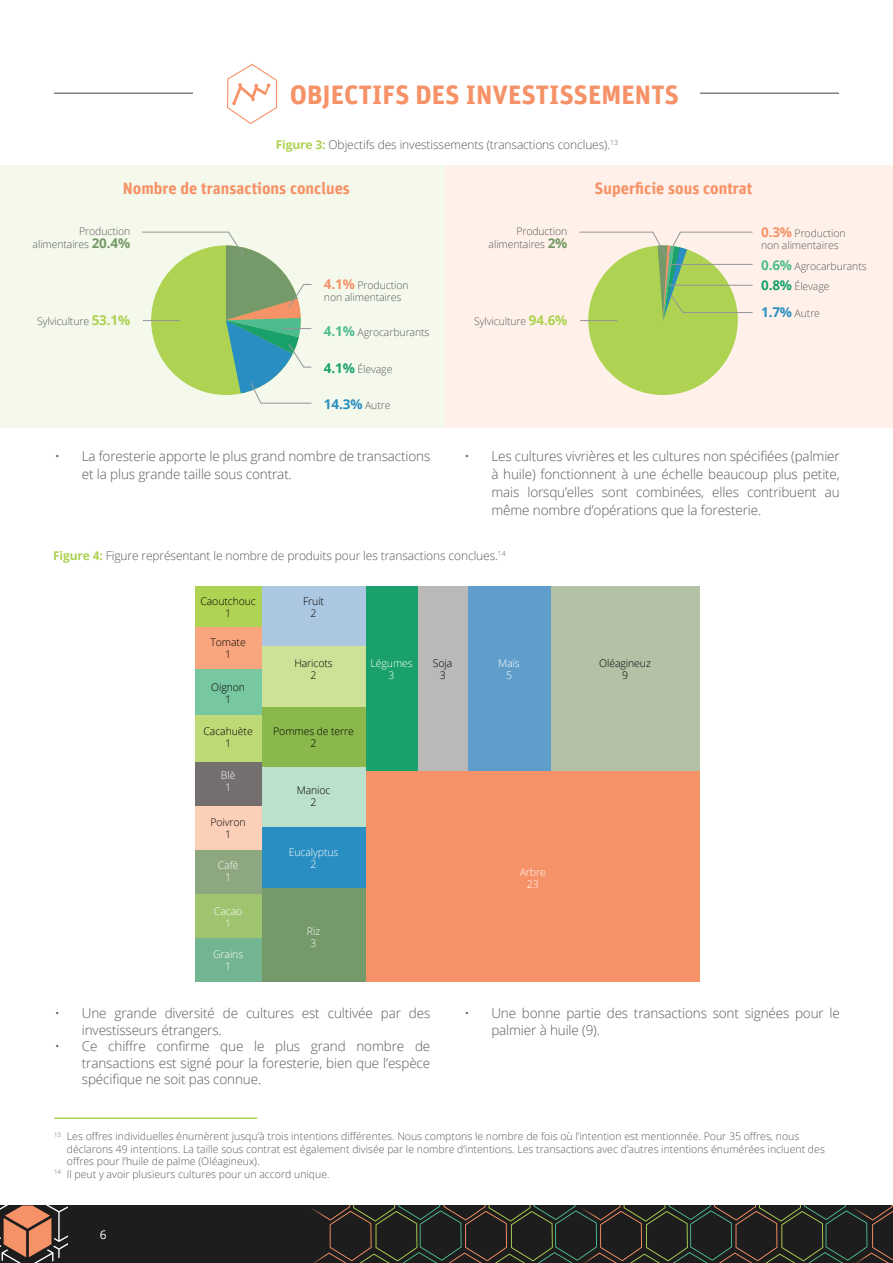
<style>
.page{position:relative;width:893px;height:1263px;background:#fff}
.page>*{position:absolute;margin:0;border:0;box-sizing:border-box;transform-origin:0 0}
.t1{font:700 26.7px "Unit";color:#f69267}
.t2{font:700 16.5px "Unit";color:#f69267}
.t3{font:300 13.5px/18px "Open Sans";letter-spacing:-.01em;color:#58595b}
.t4{font:700 13.5px "Open Sans";color:#298ec1}
.t5{font:300 12px "Open Sans";letter-spacing:-.01em;color:#58595b}
.t6{font:12px "Open Sans";color:#fff}
.t7{font:300 10.5px/13.5px "Open Sans";color:#58595b}
.t8{font:300 10.5px/12px "Open Sans";letter-spacing:-.01em;color:#000;text-align:center}
.t9{font:300 10.5px/12px "Open Sans";letter-spacing:-.01em;color:#fff;text-align:center}
.s1{font-weight:700;color:#aed251}
.s2{font-weight:700;font-size:13.5px;color:#759968}
.s3{font-weight:700;font-size:13.5px;color:#aed251}
.s4{font-weight:700;font-size:13.5px;color:#f69267}
.s5{font-weight:700;font-size:13.5px;color:#4dbc8e}
.s6{font-weight:700;font-size:13.5px;color:#19a06b}
.s7{font-weight:300;font-size:10.5px;color:#58595b}
.s8{font-weight:700;font-size:13.5px;color:#298ec1}
</style>
<div class="page">
<div style="left:0;top:1205px;width:893px;height:58px;background:#1d1d1d"></div>
<svg style="left:311px;top:1205px;width:582px;height:58px"></svg>
<svg style="left:0;top:1205px;width:68px;height:58px"></svg>
<div style="left:0;top:165px;width:446px;height:263px;background:#f4f9eb"></div>
<div style="left:446px;top:165px;width:447px;height:263px;background:#fff1e9"></div>
<hr style="left:54px;top:92px;width:139px;height:2px;background:#808285">
<svg style="left:227px;top:64px;width:50px;height:60px"></svg>
<hr style="left:700px;top:92px;width:139px;height:2px;background:#808285">
<hr style="left:54px;top:1117px;width:203px;height:2px;background:#aed251">
<svg style="left:142px;top:231px;width:170px;height:173px"></svg>
<div style="left:588px;top:245px;width:150px;height:150px;background:#aed251;border-radius:50%"></div>
<hr style="left:580px;top:320px;width:37px;height:1px;background:#939598">
<svg style="left:579px;top:231px;width:174px;height:89px"></svg>
<div style="left:366px;top:770px;width:334px;height:212px;background:#f69267"></div>
<div style="left:550px;top:586px;width:150px;height:184px;background:#b3c2a7"></div>
<div style="left:468px;top:586px;width:82px;height:184px;background:#5f9ecb"></div>
<div style="left:418px;top:586px;width:50px;height:184px;background:#bbb8b8"></div>
<div style="left:366px;top:586px;width:52px;height:184px;background:#19a06b"></div>
<div style="left:262px;top:586px;width:104px;height:60px;background:#acc7e1"></div>
<div style="left:262px;top:646px;width:104px;height:61px;background:#cde297"></div>
<div style="left:262px;top:707px;width:104px;height:60px;background:#8bb84c"></div>
<div style="left:262px;top:767px;width:104px;height:61px;background:#bbe1cc"></div>
<div style="left:262px;top:828px;width:104px;height:60px;background:#298ec1"></div>
<div style="left:262px;top:888px;width:104px;height:94px;background:#759968"></div>
<div style="left:195px;top:586px;width:66px;height:42px;background:#aed251"></div>
<div style="left:195px;top:628px;width:66px;height:41px;background:#f9a67f"></div>
<div style="left:195px;top:669px;width:66px;height:47px;background:#77c7a1"></div>
<div style="left:195px;top:716px;width:66px;height:46px;background:#beda76"></div>
<div style="left:195px;top:762px;width:66px;height:44px;background:#736f6f"></div>
<div style="left:195px;top:806px;width:66px;height:44px;background:#fcd0b8"></div>
<div style="left:195px;top:850px;width:66px;height:45px;background:#8da880"></div>
<div style="left:195px;top:895px;width:66px;height:44px;background:#9fc36e"></div>
<div style="left:195px;top:939px;width:66px;height:43px;background:#73b590"></div>
<h1 class="t1" style="left:290px;top:78px;width:391px">OBJECTIFS DES INVESTISSEMENTS</h1>
<p class="t5" style="left:276px;top:136px;width:344px"><span class="s1">Figure 3:</span> Objectifs des investissements (transactions conclues).<sup>13</sup></p>
<h2 class="t2" style="left:123px;top:178px;width:229px">Nombre de transactions conclues</h2>
<p class="t7" style="left:33px;top:224px;width:99px;text-align:right">Production alimentaires <span class="s2">20.4%</span></p>
<p class="t7" style="left:37px;top:315px;width:95px">Sylviculture <span class="s3">53.1%</span></p>
<p class="t7" style="left:324px;top:279px;width:86px;line-height:12px"><span class="s4">4.1%</span> Production non alimentaires</p>
<p class="t7" style="left:324px;top:325px;width:107px"><span class="s5">4.1%</span> Agrocarburants</p>
<p class="t7" style="left:324px;top:362px;width:70px"><span class="s6">4.1%</span> é levage</p>
<p class="t4" style="left:324px;top:394px;width:68px">14.3% <span class="s7">Autre</span></p>
<h2 class="t2" style="left:595px;top:178px;width:159px">Superficie sous contrat</h2>
<p class="t7" style="left:489px;top:224px;width:80px;text-align:right">Production alimentaires <span class="s2">2%</span></p>
<p class="t7" style="left:761px;top:227px;width:86px;line-height:12px"><span class="s4">0.3%</span> Production non alimentaires</p>
<p class="t7" style="left:761px;top:255px;width:107px;line-height:20.7px"><span class="s5">0.6%</span> Agrocarburants<br><span class="s6">0.8%</span> é levage</p>
<p class="t7" style="left:474px;top:315px;width:95px">Sylviculture <span class="s3">94.6%</span></p>
<p class="t7" style="left:761px;top:306px;width:60px"><span class="s8">1.7%</span> Autre</p>
<p class="t3" style="left:82px;top:447px;width:350px;text-indent:-27px">• La foresterie apporte le plus grand nombre de transactions et la plus grande taille sous contrat.</p>
<p class="t3" style="left:491px;top:447px;width:350px;text-align:justify;text-indent:-27px">• Les cultures vivrières et les cultures non spécifiées (palmier à huile) fonctionnent à une échelle beaucoup plus petite, mais lorsqu’elles sont combinées, elles contribuent au même nombre d’opérations que la foresterie.</p>
<p class="t5" style="left:53px;top:547px;width:454px"><span class="s1">Figure 4:</span> Figure représentant le nombre de produits pour les transactions conclues.<sup>14</sup></p>
<p class="t8" style="left:200px;top:595px;width:57px">Caoutchouc<br>1</p>
<p class="t8" style="left:211px;top:636px;width:37px">Tomate<br>1</p>
<p class="t8" style="left:303px;top:595px;width:23px">Fruit<br>2</p>
<p class="t8" style="left:294px;top:656px;width:40px">Haricots<br>2</p>
<p class="t8" style="left:211px;top:681px;width:35px">Oignon<br>1</p>
<p class="t8" style="left:204px;top:725px;width:51px">Cacahuète<br>1</p>
<p class="t8" style="left:273px;top:725px;width:82px">Pommes de terre<br>2</p>
<p class="t9" style="left:221px;top:768px;width:16px">Blè<br>1</p>
<p class="t8" style="left:211px;top:816px;width:37px">Poivron<br>1</p>
<p class="t8" style="left:297px;top:784px;width:35px">Manioc<br>2</p>
<p class="t9" style="left:218px;top:859px;width:22px">Cafè<br>1</p>
<p class="t9" style="left:214px;top:905px;width:30px">Cacao<br>1</p>
<p class="t9" style="left:213px;top:948px;width:32px">Grains<br>1</p>
<p class="t9" style="left:289px;top:846px;width:51px">Eucalyptus<br>2</p>
<p class="t9" style="left:307px;top:925px;width:15px">Riz<br>3</p>
<p class="t9" style="left:371px;top:657px;width:44px">Légumes<br>3</p>
<p class="t8" style="left:599px;top:657px;width:53px">Oléagineuz<br>9</p>
<p class="t8" style="left:433px;top:657px;width:21px">Soja<br>3</p>
<p class="t9" style="left:498px;top:657px;width:23px">Maïs<br>5</p>
<p class="t9" style="left:520px;top:866px;width:28px">Arbre<br>23</p>
<p class="t3" style="left:82px;top:1005px;width:350px;line-height:16.5px;text-indent:-27px">• Une grande diversité de cultures est cultivée par des investisseurs étrangers.</p>
<p class="t3" style="left:82px;top:1038px;width:350px;line-height:16.5px;text-align:justify;text-indent:-27px">• Ce chiffre confirme que le plus grand nombre de transactions est signé pour la foresterie, bien que l’espèce spécifique ne soit pas connue.</p>
<p class="t3" style="left:491px;top:1005px;width:350px;line-height:16.5px;text-indent:-27px">• Une bonne partie des transactions sont signées pour le palmier à huile (9).</p>
<p class="t7" style="left:54px;top:1129px;width:747px"><sup>13</sup> Les offres individuelles énumèrent jusqu’à trois intentions différentes. Nous comptons le nombre de fois où l’intention est mentionnée. Pour 35 offres, nous</p>
<p class="t7" style="left:67px;top:1142px;width:759px">déclarons 49 intentions. La taille sous contrat est également divisée par le nombre d’intentions. Les transactions avec d’autres intentions énumérées incluent des</p>
<p class="t7" style="left:67px;top:1154px;width:194px">offres pour l’huile de palme (Oléagineux).</p>
<p class="t7" style="left:54px;top:1167px;width:277px"><sup>14</sup> Il peut y avoir plusieurs cultures pour un accord unique.</p>
<p class="t6" style="left:100px;top:1226px;width:8px">6</p>
</div>
